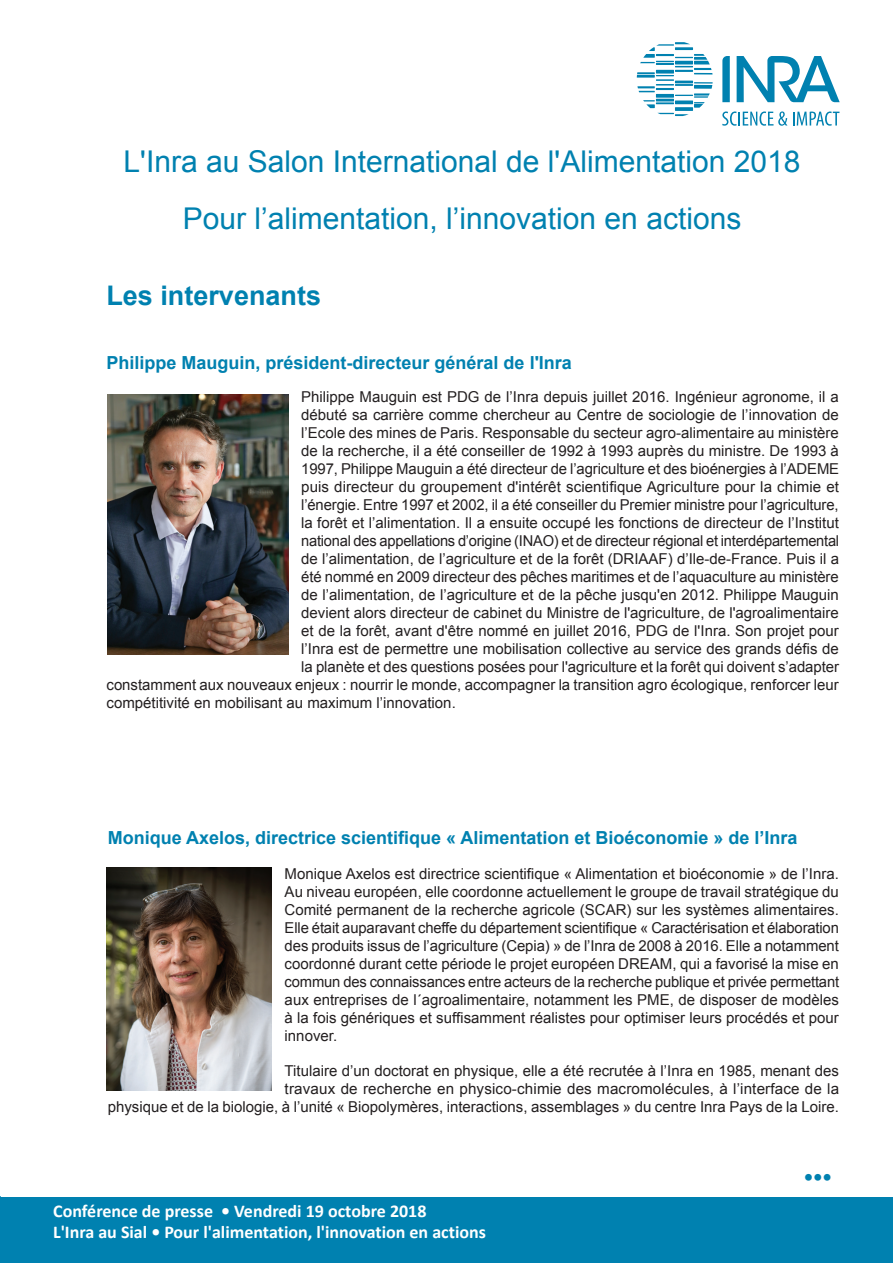
<style>
.page{position:relative;width:893px;height:1263px;background:#fff}
.page>*{position:absolute;margin:0;border:0;box-sizing:border-box;transform-origin:0 0}
.t1{font:30px/57px "Arial";color:#0081b0;text-align:center}
.t2{font:700 27px "Arial";color:#0081b0}
.t3{font:27px "Arial";color:#0081b0}
.t4{font:700 18px "Arial";color:#0081b0}
.t5{font:700 18px/21px "Calibri";color:#fff}
.t6{font:15px/18px "Arial";color:#231f20;text-align:justify}
</style>
<div class="page">
<div style="left:0;top:1197px;width:893px;height:66px;background:#0081b0"></div>
<svg style="left:722px;top:56px;width:118px;height:46px"></svg>
<svg style="left:637px;top:42px;width:76px;height:74px"></svg>
<svg style="left:722px;top:111px;width:65px;height:15px"></svg>
<svg style="left:793px;top:111px;width:46px;height:15px"></svg>
<img style="left:108px;top:395px;width:180px;height:260px">
<img style="left:107px;top:867px;width:165px;height:224px">
<h1 class="t1" style="left:124px;top:133px;width:678px">L'Inra au Salon International de l'Alimentation 2018<br>Pour l’alimentation, l’innovation en actions</h1>
<h2 class="t2" style="left:106px;top:277px;width:216px">Les intervenants</h2>
<p class="t4" style="left:107px;top:351px;width:467px">Philippe Mauguin, président-directeur général de l'Inra</p>
<p class="t6" style="left:301px;top:388px;width:539px">Philippe Mauguin est PDG de l’Inra depuis juillet 2016. Ingénieur agronome, il a</p>
<p class="t6" style="left:301px;top:406px;width:539px">débuté sa carrière comme chercheur au Centre de sociologie de l’innovation de</p>
<p class="t6" style="left:301px;top:424px;width:539px">l’Ecole des mines de Paris. Responsable du secteur agro-alimentaire au ministère</p>
<p class="t6" style="left:301px;top:442px;width:539px">de la recherche, il a été conseiller de 1992 à 1993 auprès du ministre. De 1993 à</p>
<p class="t6" style="left:301px;top:460px;width:539px">1997, Philippe Mauguin a été directeur de l’agriculture et des bioénergies à l’ADEME</p>
<p class="t6" style="left:301px;top:478px;width:539px">puis directeur du groupement d'intérêt scientifique Agriculture pour la chimie et</p>
<p class="t6" style="left:301px;top:496px;width:539px">l’énergie. Entre 1997 et 2002, il a été conseiller du Premier ministre pour l’agriculture,</p>
<p class="t6" style="left:301px;top:514px;width:539px">la forêt et l’alimentation. Il a ensuite occupé les fonctions de directeur de l’Institut</p>
<p class="t6" style="left:301px;top:532px;width:539px">national des appellations d’origine (INAO) et de directeur régional et interdépartemental</p>
<p class="t6" style="left:301px;top:550px;width:539px">de l’alimentation, de l’agriculture et de la forêt (DRIAAF) d’Ile-de-France. Puis il a</p>
<p class="t6" style="left:301px;top:568px;width:539px">été nommé en 2009 directeur des pêches maritimes et de l’aquaculture au ministère</p>
<p class="t6" style="left:301px;top:586px;width:539px">de l’alimentation, de l’agriculture et de la pêche jusqu'en 2012. Philippe Mauguin</p>
<p class="t6" style="left:301px;top:604px;width:539px">devient alors directeur de cabinet du Ministre de l'agriculture, de l'agroalimentaire</p>
<p class="t6" style="left:301px;top:622px;width:539px">et de la forêt, avant d'être nommé en juillet 2016, PDG de l'Inra. Son projet pour</p>
<p class="t6" style="left:301px;top:640px;width:539px">l’Inra est de permettre une mobilisation collective au service des grands défis de</p>
<p class="t6" style="left:301px;top:658px;width:539px">la planète et des questions posées pour l'agriculture et la forêt qui doivent s’adapter</p>
<p class="t6" style="left:107px;top:676px;width:734px">constamment aux nouveaux enjeux : nourrir le monde, accompagner la transition agro écologique, renforcer leur</p>
<p class="t6" style="left:107px;top:694px;width:351px">compétitivité en mobilisant au maximum l’innovation.</p>
<p class="t4" style="left:108px;top:826px;width:691px">Monique Axelos, directrice scientifique « Alimentation et Bioéconomie » de l’Inra</p>
<p class="t6" style="left:285px;top:865px;width:556px">Monique Axelos est directrice scientifique « Alimentation et bioéconomie » de l’Inra.<br>Au niveau européen, elle coordonne actuellement le groupe de travail stratégique du Comité permanent de la recherche agricole (SCAR) sur les systèmes alimentaires.<br>Elle était auparavant cheffe du département scientifique « Caractérisation et élaboration des produits issus de l’agriculture (Cepia) » de l’Inra de 2008 à 2016. Elle a notamment coordonné durant cette période le projet européen DREAM, qui a favorisé la mise en commun des connaissances entre acteurs de la recherche publique et privée permettant aux entreprises de l´agroalimentaire, notamment les PME, de disposer de modèles à la fois génériques et suffisamment réalistes pour optimiser leurs procédés et pour innover.</p>
<p class="t6" style="left:108px;top:1062px;width:733px;text-align:right">Titulaire d’un doctorat en physique, elle a été recrutée à l’Inra en 1985, menant des<br>travaux de recherche en physico-chimie des macromolécules, à l’interface de la<br>physique et de la biologie, à l’unité « Biopolymères, interactions, assemblages » du centre Inra Pays de la Loire.</p>
<p class="t5" style="left:53px;top:1200px;width:434px">Conférence de presse • Vendredi 19 octobre 2018<br>L'Inra au Sial • Pour l'alimentation, l'innovation en actions</p>
<h2 class="t3" style="left:804px;top:1160px;width:30px">•••</h2>
</div>
